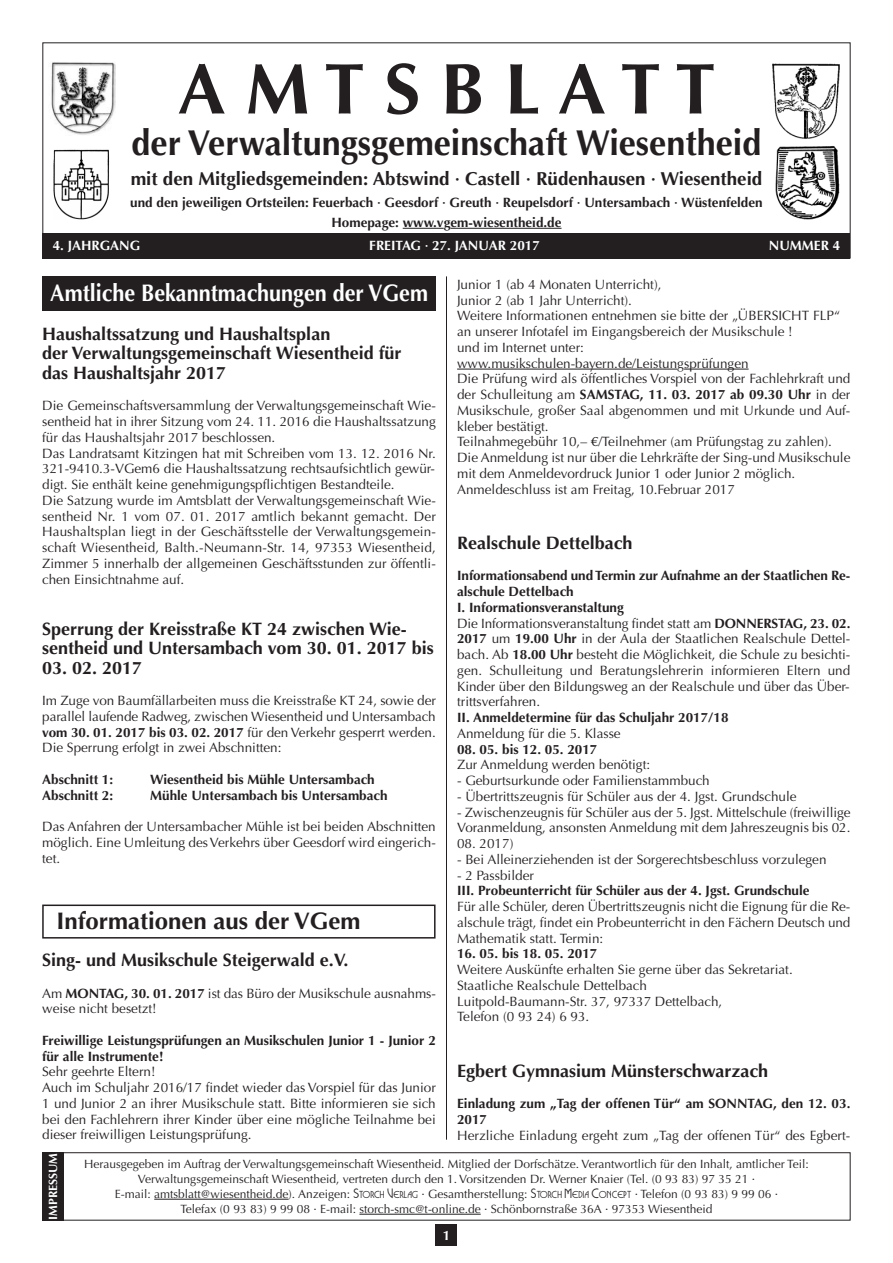
<style>
.page{position:relative;width:893px;height:1263px;background:#fff}
.page>*{position:absolute;margin:0;border:0;box-sizing:border-box;transform-origin:0 0}
.t1{font:700 72px "Optima";color:#231f20}
.t2{font:700 36px "Optima";color:#231f20;scale:.95 1}
.t3{font:700 24px "Optima";color:#fff;scale:.9 1}
.t4{font:700 24px "Optima";color:#231f20}
.t5{font:700 18.75px "Optima";color:#231f20}
.t6{font:700 18px/19.5px "Optima";color:#231f20}
.t7{font:13.5px/15.8px "Optima";color:#231f20}
.t8{font:700 13.5px/15.8px "Optima";color:#231f20}
.t9{font:700 13.5px "Optima";color:#fff}
.t10{font:12px/15px "Optima";color:#231f20;text-align:center}
.t11{font:700 12px "Optima";letter-spacing:-.005em;color:#fff}
.s1{font-weight:700}
.s2{font-family:"Busorama";font-weight:500}
.s3{font-family:"Busorama";font-weight:500;font-size:9px}
</style>
<div class="page">
<div style="left:436px;top:1225px;width:21px;height:21px;background:#231f20"></div>
<hr style="left:403px;top:228px;width:41px;height:1px;background:#231f20">
<hr style="left:450px;top:228px;width:111px;height:1px;background:#231f20">
<div style="left:43px;top:233px;width:807px;height:26px;background:#231f20"></div>
<hr style="left:446px;top:276px;width:1px;height:864px;background:#231f20">
<div style="left:43px;top:1152px;width:807px;height:68px;border:1px solid #231f20"></div>
<hr style="left:154px;top:1199px;width:135px;height:1px;background:#231f20">
<hr style="left:359px;top:1214px;width:122px;height:1px;background:#231f20">
<div style="left:43px;top:1152px;width:21px;height:68px;background:#231f20"></div>
<hr style="left:457px;top:369px;width:220px;height:1px;background:#231f20">
<hr style="left:684px;top:369px;width:65px;height:1px;background:#231f20">
<div style="left:43px;top:276px;width:393px;height:34px;background:#231f20"></div>
<img style="left:51px;top:62px;width:65px;height:73px">
<img style="left:53px;top:149px;width:56px;height:70px">
<img style="left:775px;top:146px;width:64px;height:74px">
<img style="left:772px;top:64px;width:68px;height:75px">
<div style="left:42px;top:904px;width:394px;height:34px;border:2px solid #231f20"></div>
<h1 class="t1" style="left:178px;top:47px;width:539px">A M T S B L A T T</h1>
<h2 class="t2" style="left:132px;top:122px;width:664px">der Verwaltungsgemeinschaft Wiesentheid</h2>
<h3 class="t5" style="left:131px;top:168px;width:633px">mit den Mitgliedsgemeinden: Abtswind · Castell · Rüdenhausen · Wiesentheid</h3>
<p class="t8" style="left:130px;top:193px;width:634px;line-height:19.4px;text-align:center">und den jeweiligen Ortsteilen: Feuerbach · Geesdorf · Greuth · Reupelsdorf · Untersambach · Wüstenfelden<br>Homepage: www.vgem-wiesentheid.de</p>
<p class="t9" style="left:53px;top:238px;width:89px">4. JAHRGANG</p>
<p class="t9" style="left:369px;top:238px;width:172px">FREITAG · 27. JANUAR 2017</p>
<p class="t9" style="left:769px;top:238px;width:73px">NUMMER 4</p>
<p class="t7" style="left:457px;top:277px;width:395px">Junior 1 (ab 4 Monaten Unterricht),<br>Junior 2 (ab 1 Jahr Unterricht).<br>Weitere Informationen entnehmen sie bitte der „ÜBERSICHT FLP“ an unserer Infotafel im Eingangsbereich der Musikschule !<br>und im Internet unter: www.musikschulen-bayern.de/Leistungsprüfungen<br>Die Prüfung wird als öffentliches Vorspiel von der Fachlehrkraft und der Schulleitung am <span class="s1">SAMSTAG, 11. 03. 2017 ab 09.30 Uhr</span> in der Musikschule, großer Saal abgenommen und mit Urkunde und Auf&shy;kleber bestätigt.<br>Teilnahmegebühr 10,– €/Teilnehmer (am Prüfungstag zu zahlen).<br>Die Anmeldung ist nur über die Lehrkräfte der Sing-und Musikschule mit dem Anmeldevordruck Junior 1 oder Junior 2 möglich.<br>Anmeldeschluss ist am Freitag, 10.Februar 2017</p>
<h3 class="t6" style="left:457px;top:533px;width:177px">Realschule Dettelbach</h3>
<p class="t7" style="left:457px;top:568px;width:395px"><span class="s1">Informationsabend und Termin zur Aufnahme an der Staatlichen Re&shy;alschule Dettelbach<br>I. Informationsveranstaltung<br></span>Die Informationsveranstaltung findet statt am <span class="s1">DONNERSTAG, 23. 02.<br>2017</span> um <span class="s1">19.00 Uhr</span> in der Aula der Staatlichen Realschule Dettel&shy;bach. Ab <span class="s1">18.00 Uhr</span> besteht die Möglichkeit, die Schule zu besichti&shy;gen. Schulleitung und Beratungslehrerin informieren Eltern und Kinder über den Bildungsweg an der Realschule und über das Über&shy;trittsverfahren.</p>
<p class="t8" style="left:457px;top:710px;width:273px">II. Anmeldetermine für das Schuljahr 2017/18</p>
<p class="t7" style="left:457px;top:726px;width:165px">Anmeldung für die 5. Klasse</p>
<p class="t8" style="left:457px;top:741px;width:142px">08. 05. bis 12. 05. 2017</p>
<p class="t7" style="left:457px;top:757px;width:195px">Zur Anmeldung werden benötigt:</p>
<p class="t7" style="left:457px;top:773px;width:254px">- Geburtsurkunde oder Familienstammbuch</p>
<p class="t7" style="left:457px;top:789px;width:341px">- Übertrittszeugnis für Schüler aus der 4. Jgst. Grundschule</p>
<p class="t7" style="left:457px;top:804px;width:395px">- Zwischenzeugnis für Schüler aus der 5. Jgst. Mittelschule (freiwillige<br>Voranmeldung, ansonsten Anmeldung mit dem Jahreszeugnis bis 02.</p>
<p class="t7" style="left:457px;top:836px;width:58px">08. 2017)</p>
<p class="t7" style="left:457px;top:852px;width:371px">- Bei Alleinerziehenden ist der Sorgerechtsbeschluss vorzulegen</p>
<p class="t7" style="left:457px;top:867px;width:78px">- 2 Passbilder</p>
<p class="t8" style="left:457px;top:883px;width:354px">III. Probeunterricht für Schüler aus der 4. Jgst. Grundschule</p>
<p class="t7" style="left:457px;top:899px;width:395px;text-align:justify">Für alle Schüler, deren Übertrittszeugnis nicht die Eignung für die Re&shy;alschule trägt, findet ein Probeunterricht in den Fächern Deutsch und Mathematik statt. Termin:</p>
<p class="t8" style="left:457px;top:946px;width:142px">16. 05. bis 18. 05. 2017</p>
<p class="t7" style="left:457px;top:962px;width:337px">Weitere Auskünfte erhalten Sie gerne über das Sekretariat.<br>Staatliche Realschule Dettelbach<br>Luitpold-Baumann-Str. 37, 97337 Dettelbach,<br>Telefon (0 93 24) 6 93.</p>
<h3 class="t6" style="left:457px;top:1061px;width:313px">Egbert Gymnasium Münsterschwarzach</h3>
<p class="t8" style="left:457px;top:1096px;width:395px">Einladung zum „Tag der offenen Tür“ am SONNTAG, den 12. 03.<br>2017</p>
<p class="t7" style="left:457px;top:1127px;width:395px">Herzliche Einladung ergeht zum „Tag der offenen Tür“ des Egbert-</p>
<h3 class="t3" style="left:50px;top:279px;width:421px">Amtliche Bekanntmachungen der VGem</h3>
<h3 class="t6" style="left:42px;top:324px;width:361px">Haushaltssatzung und Haushaltsplan<br>der Verwaltungsgemeinschaft Wiesentheid für das Haushaltsjahr 2017</h3>
<p class="t7" style="left:42px;top:398px;width:395px">Die Gemeinschaftsversammlung der Verwaltungsgemeinschaft Wie&shy;sentheid hat in ihrer Sitzung vom 24. 11. 2016 die Haushaltssatzung für das Haushaltsjahr 2017 beschlossen.<br>Das Landratsamt Kitzingen hat mit Schreiben vom 13. 12. 2016 Nr.<br>321-9410.3-VGem6 die Haushaltssatzung rechtsaufsichtlich gewür&shy;digt. Sie enthält keine genehmigungspflichtigen Bestandteile.<br>Die Satzung wurde im Amtsblatt der Verwaltungsgemeinschaft Wie&shy;sentheid Nr. 1 vom 07. 01. 2017 amtlich bekannt gemacht. Der Haushaltsplan liegt in der Geschäftsstelle der Verwaltungsgemein&shy;schaft Wiesentheid, Balth.-Neumann-Str. 14, 97353 Wiesentheid, Zimmer 5 innerhalb der allgemeinen Geschäftsstunden zur öffentli&shy;chen Einsichtnahme auf.</p>
<h3 class="t6" style="left:42px;top:619px;width:393px">Sperrung der Kreisstraße KT 24 zwischen Wie&shy;sentheid und Untersambach vom 30. 01. 2017 bis</h3>
<h3 class="t6" style="left:42px;top:658px;width:102px">03. 02. 2017</h3>
<p class="t7" style="left:42px;top:693px;width:395px;text-align:justify">Im Zuge von Baumfällarbeiten muss die Kreisstraße KT 24, sowie der parallel laufende Radweg, zwischen Wiesentheid und Untersambach <span class="s1">vom 30. 01. 2017 bis 03. 02. 2017</span> für den Verkehr gesperrt werden.<br>Die Sperrung erfolgt in zwei Abschnitten:</p>
<p class="t8" style="left:42px;top:772px;width:73px">Abschnitt 1:</p>
<p class="t8" style="left:150px;top:772px;width:226px">Wiesentheid bis Mühle Untersambach</p>
<p class="t8" style="left:42px;top:787px;width:73px">Abschnitt 2:</p>
<p class="t8" style="left:150px;top:787px;width:239px">Mühle Untersambach bis Untersambach</p>
<p class="t7" style="left:42px;top:819px;width:395px;text-align:justify">Das Anfahren der Untersambacher Mühle ist bei beiden Abschnitten möglich. Eine Umleitung des Verkehrs über Geesdorf wird eingerich&shy;tet.</p>
<h3 class="t4" style="left:56px;top:907px;width:306px">Informationen aus der VGem</h3>
<h3 class="t6" style="left:42px;top:950px;width:308px">Sing- und Musikschule Steigerwald e.V.</h3>
<p class="t7" style="left:42px;top:985px;width:395px">Am <span class="s1">MONTAG, 30. 01. 2017</span> ist das Büro der Musikschule ausnahms&shy;weise nicht besetzt!</p>
<p class="t8" style="left:42px;top:1033px;width:395px">Freiwillige Leistungsprüfungen an Musikschulen Junior 1 - Junior 2 für alle Instrumente!</p>
<p class="t7" style="left:42px;top:1064px;width:395px">Sehr geehrte Eltern!<br>Auch im Schuljahr 2016/17 findet wieder das Vorspiel für das Junior 1 und Junior 2 an ihrer Musikschule statt. Bitte informieren sie sich bei den Fachlehrern ihrer Kinder über eine mögliche Teilnahme bei dieser freiwilligen Leistungsprüfung.</p>
<p class="t10" style="left:84px;top:1156px;width:726px">Herausgegeben im Auftrag der Verwaltungsgemeinschaft Wiesentheid. Mitglied der Dorfschätze. Verantwortlich für den Inhalt, amtlicher Teil:<br>Verwaltungsgemeinschaft Wiesentheid, vertreten durch den 1. Vorsitzenden Dr. Werner Knaier (Tel. (0 93 83) 97 35 21 ·<br>E-mail: amtsblatt@wiesentheid.de). Anzeigen: <span class="s2">S</span><span class="s3">TORCH</span> <span class="s2">V</span><span class="s3">ERLAG</span> · Gesamtherstellung: <span class="s2">S</span><span class="s3">TORCH</span> <span class="s2">M</span><span class="s3">EDIA</span> <span class="s2">C</span><span class="s3">ONCEPT</span> · Telefon (0 93 83) 9 99 06 ·<br>Telefax (0 93 83) 9 99 08 · E-mail: storch-smc@t-online.de · Schönbornstraße 36A · 97353 Wiesentheid</p>
<p class="t11" style="left:46px;top:1219px;width:68px;rotate:-90deg">IMPRESSUM</p>
<p class="t9" style="left:443px;top:1227px;width:9px">1</p>
</div>
